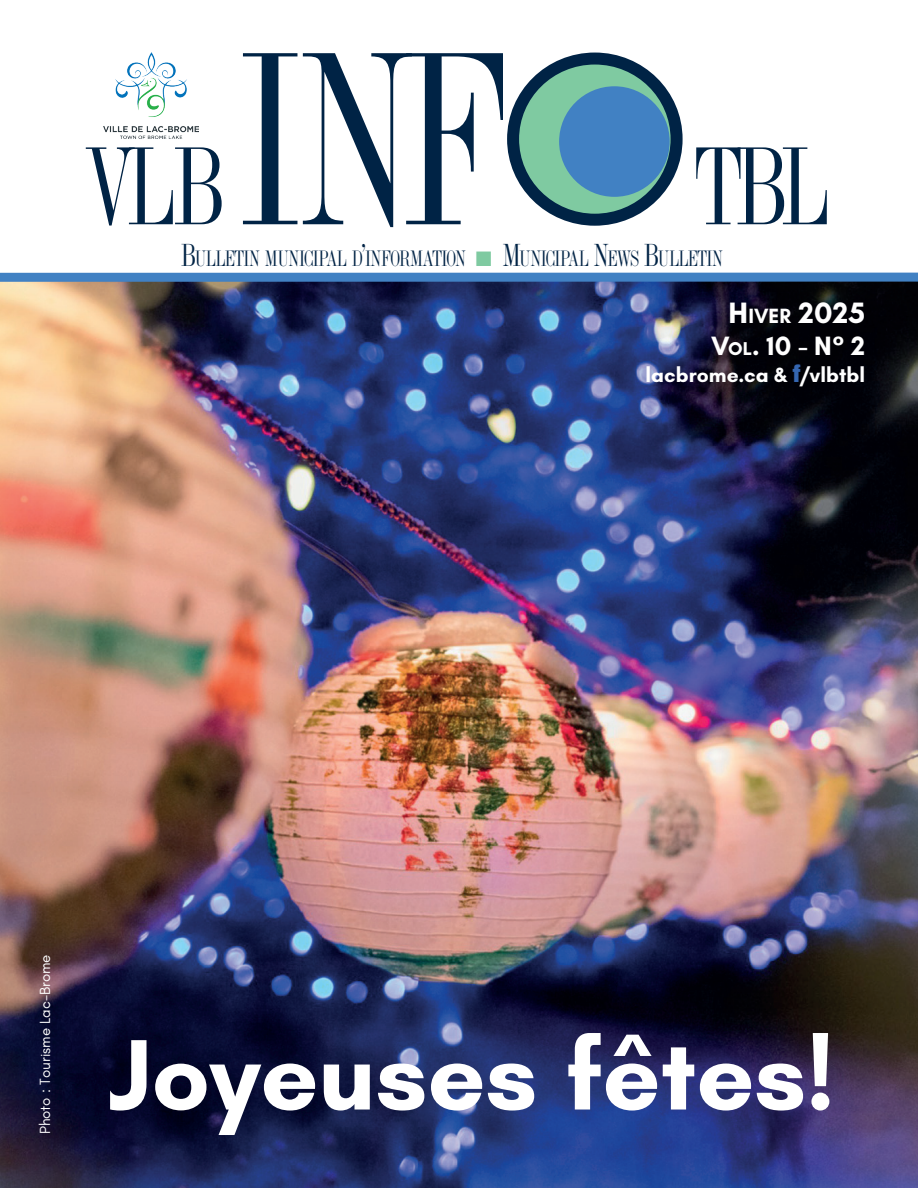
<style>
.page{position:relative;width:918px;height:1188px;background:#fff}
.page>*{position:absolute;margin:0;border:0;box-sizing:border-box;transform-origin:0 0}
.t1{font:220.5px "OPTI Torry";color:#002345;scale:.8 1}
.t2{font:700 102px "Glacial Indifference";color:#fff}
.t3{font:99px "OPTI Torry";letter-spacing:-.06em;color:#002345;scale:.8 1}
.t4{font:700 30px "Glacial Indifference";color:#fff}
.t5{font:700 27px "Glacial Indifference";color:#fff}
.t6{font:700 21px "Glacial Indifference";color:#fff}
.t7{font:19.95px "OPTI Torry";color:#002345;scale:.8 1}
.t8{font:15px "Glacial Indifference";color:#fff}
.s1{font-size:28.5px}
.s2{color:#7fcaa1}
.s3{font-size:21px}
.s4{font-size:18.9px}
.s5{font-family:"Helvetica Neue";font-weight:900;font-stretch:condensed;font-size:24px;color:#3566b1}
</style>
<div class="page">
<img style="left:0;top:282px;width:918px;height:906px">
<div style="left:0;top:273px;width:918px;height:9px;background:#4181c3"></div>
<img style="left:103px;top:52px;width:96px;height:86px">
<svg style="left:513px;top:59px;width:164px;height:161px;background:#67aa8f"></svg>
<div style="left:507px;top:53px;width:176px;height:173px;border:12px solid #002345;border-radius:50%"></div>
<div style="left:559px;top:86px;width:111px;height:111px;background:#4181c3;border-radius:50%"></div>
<h1 class="t1" style="left:237px;top:-6px;width:336px">INF</h1>
<h3 class="t3" style="left:84px;top:121px;width:174px">VLB</h3>
<h3 class="t3" style="left:695px;top:121px;width:167px">TBL</h3>
<p class="t7" style="left:181px;top:246px;width:679px"><span class="s1">B</span>ULLETIN MUNICIPAL D<span class="s1">’</span>INFORMATION <span class="s2">■</span> <span class="s1">M</span>UNICIPAL <span class="s1">N</span>EWS <span class="s1">B</span>ULLETIN</p>
<h3 class="t4" style="left:728px;top:294px;width:138px">H<span class="s3">IVER</span> 2025</h3>
<h3 class="t5" style="left:711px;top:330px;width:155px">V<span class="s4">OL</span>. 10 - N° 2</h3>
<p class="t6" style="left:646px;top:362px;width:221px">lacbrome.ca &amp; <span class="s5">f</span>/vlbtbl</p>
<p class="t8" style="left:37px;top:1134px;width:181px;rotate:-90deg">Photo : Tourisme Lac-Brome</p>
<h2 class="t2" style="left:108px;top:1012px;width:728px">Joyeuses fêtes!</h2>
</div>
